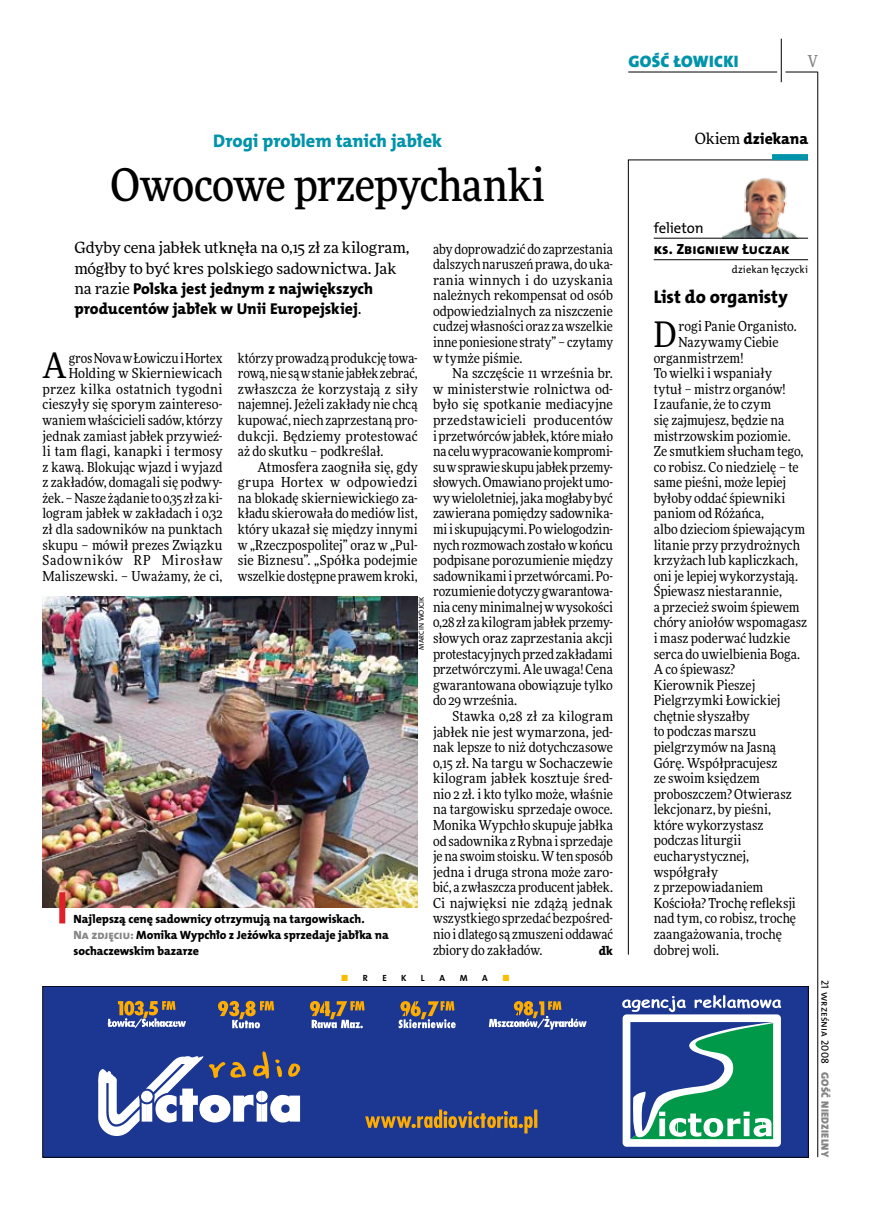
<style>
.page{position:relative;width:872px;height:1221px;background:#fff}
.page>*{position:absolute;margin:0;border:0;box-sizing:border-box;transform-origin:0 0}
.t1{font:500 45px "Freeday Narrow";letter-spacing:-.015em;color:#000}
.t2{font:35.25px "Freeday Narrow News";color:#000}
.t3{font:18.3px "The Mix HP8 Ex Bld";color:#0093aa}
.t4{font:18.3px "The Mix HP8 Ex Bld";color:#000}
.t5{font:16.65px "The Mix HP9 Blk";letter-spacing:.02em;color:#0093aa}
.t6{font:500 16.5px "Freeday Narrow";color:#858486;scale:.9 1}
.t7{font:15.75px/20.4px "The Mix HP8 Ex Bld";letter-spacing:-.005em;color:#000}
.t8{font:15.45px/20.4px "Freeday News";letter-spacing:-.005em;color:#000}
.t9{font:14.85px "The Mix HP8 Ex Bld";color:#000}
.t10{font:14.85px "The Mix HP5 Plain";color:#000}
.t11{font:13.8px/15.6px "Freeday Narrow News";letter-spacing:.005em;color:#000;text-align:justify}
.t12{font:12.45px "The Mix HP8 Ex Bld";color:#000}
.t13{font:12px/15.6px "The Mix HP8 Ex Bld";letter-spacing:-.005em;color:#000}
.t14{font:10.5px "The Mix HP5 Plain";letter-spacing:.015em;color:#000}
.t15{font:10.5px "The Mix HP9 Blk";letter-spacing:.025em;color:#858486}
.t16{font:9px "The Mix HP7 Bld";color:#000}
.t17{font:9px "The Mix HP7 Bld";color:#f9be00}
.t18{font:7.2px "The Mix HP5 Plain";letter-spacing:.015em;color:#000}
.s1{font-family:"Freeday News";font-size:15.45px}
.s2{color:#858486}
.s3{color:#000}
</style>
<div class="page">
<hr style="left:817px;top:72px;width:1px;height:1084px;background:#000">
<hr style="left:781px;top:39px;width:1px;height:43px;background:#000">
<hr style="left:785px;top:72px;width:32px;height:1px;background:#000">
<hr style="left:628px;top:72px;width:149px;height:1px;background:#000">
<svg style="left:628px;top:159px;width:180px;height:795px"></svg>
<div style="left:772px;top:154px;width:36px;height:6px;background:#0093aa"></div>
<img style="left:722px;top:176px;width:86px;height:62px">
<hr style="left:653px;top:238px;width:155px;height:1px;background:#000">
<hr style="left:653px;top:259px;width:155px;height:1px;background:#000">
<div style="left:43px;top:986px;width:765px;height:171px;background:#1c3792"></div>
<div style="left:43px;top:986px;width:765px;height:170px;border:1px solid #000"></div>
<svg style="left:98px;top:1051px;width:202px;height:84px"></svg>
<div style="left:622px;top:1014px;width:159px;height:132px;background:#fff;border-radius:4px"></div>
<svg style="left:630px;top:1022px;width:143px;height:116px;background:#388684"></svg>
<svg style="left:622px;top:995px;width:159px;height:17px"></svg>
<svg style="left:365px;top:1109px;width:172px;height:24px"></svg>
<svg style="left:218px;top:1000px;width:56px;height:28px"></svg>
<svg style="left:310px;top:1001px;width:54px;height:27px"></svg>
<svg style="left:399px;top:1001px;width:57px;height:27px"></svg>
<svg style="left:108px;top:1000px;width:78px;height:28px"></svg>
<svg style="left:489px;top:1001px;width:97px;height:28px"></svg>
<img style="left:43px;top:596px;width:375px;height:311px">
<div style="left:59px;top:892px;width:6px;height:31px;background:#df1f2a"></div>
<p class="t5" style="left:628px;top:50px;width:112px">GOŚĆ ŁOWICKI</p>
<p class="t6" style="left:807px;top:50px;width:13px">V</p>
<h3 class="t3" style="left:213px;top:129px;width:231px">Drogi problem tanich jabłek</h3>
<h1 class="t1" style="left:110px;top:157px;width:436px">Owocowe przepychanki</h1>
<p class="t8" style="left:74px;top:237px;width:337px">Gdyby cena jabłek utknęła na 0,15 zł za kilogram, mógłby to być kres polskiego sadownictwa. Jak</p>
<p class="t7" style="left:74px;top:278px;width:300px"><span class="s1">na razie</span> Polska jest jednym z największych producentów jabłek w Unii Europejskiej<span class="s1">.</span></p>
<p class="t11" style="left:433px;top:241px;width:181px">aby doprowadzić do zaprzestania dalszych naruszeń prawa, douka&shy;rania winnych i do uzyskania należnych rekompensat od osób odpowiedzialnych za niszczenie cudzej własności oraz zawszelkie inne poniesione straty” – czytamy w tymże piśmie.</p>
<p class="t11" style="left:433px;top:365px;width:181px;text-indent:20px">Na szczęście 11 września br. w ministerstwie rolnictwa od&shy;było się spotkanie mediacyjne przedstawicieli producentów iprzetwórców jabłek, które miało na celu wypracowanie kompromi&shy;su wsprawie skupu jabłek przemy&shy;słowych. Omawiano projekt umo&shy;wy wieloletniej, jaka mogłaby być zawierana pomiędzy sadownika&shy;mi iskupującymi. Powielogodzin&shy;nych rozmowach zostało wkońcu podpisane porozumienie między sadownikami iprzetwórcami. Po&shy;rozumienie dotyczy gwarantowa&shy;nia ceny minimalnej wwysokości 0,28 zł zakilogram jabłek przemy&shy;słowych oraz zaprzestania akcji protestacyjnych przed zakładami przetwórczymi. Ale uwaga! Cena gwarantowana obowiązuje tylko do 29 września.</p>
<p class="t11" style="left:433px;top:708px;width:181px;text-indent:20px">Stawka 0,28 zł za kilogram jabłek nie jest wymarzona, jed&shy;nak lepsze to niż dotychczasowe 0,15 zł. Na targu w Sochaczewie kilogram jabłek kosztuje śred&shy;nio 2 zł. i kto tylko może, właśnie na targowisku sprzedaje owoce.<br>Monika Wypchło skupuje jabłka od sadownika zRybna isprzedaje jena swoim stoisku. Wten sposób jedna i druga strona może zaro&shy;bić, a zwłaszcza producent jabłek.<br>Ci najwięksi nie zdążą jednak wszystkiego sprzedać bezpośred&shy;nio i dlatego są zmuszeni oddawać zbiory do zakładów.</p>
<p class="t11" style="left:43px;top:350px;width:181px;text-align:right">gros Nova wŁowiczu iHortex<br>Holding w Skierniewicach przez kilka ostatnich tygodni cieszyły się sporym zaintereso&shy;waniem właścicieli sadów, którzy jednak zamiast jabłek przywieź&shy;li tam flagi, kanapki i termosy z kawą. Blokując wjazd i wyjazd z zakładów, domagali się podwy&shy;żek. – Nasze żądanie to 0,35 zł zaki&shy;logram jabłek w zakładach i 0,32 zł dla sadowników na punktach skupu – mówił prezes Związku<br>Sadowników RP Mirosław<br>Maliszewski. – Uważamy, że ci,</p>
<p class="t11" style="left:238px;top:350px;width:181px">którzy prowadzą produkcję towa&shy;rową, nie sąwstanie jabłek zebrać, zwłaszcza że korzystają z siły najemnej. Jeżeli zakłady nie chcą kupować, niech zaprzestaną pro&shy;dukcji. Będziemy protestować aż do skutku – podkreślał.</p>
<h2 class="t2" style="left:43px;top:344px;width:26px">A</h2>
<p class="t11" style="left:238px;top:459px;width:181px;text-indent:20px">Atmosfera zaogniła się, gdy grupa Hortex w odpowiedzi na blokadę skierniewickiego za&shy;kładu skierowała domediów list, który ukazał się między innymi w „Rzeczpospolitej” oraz w „Pul&shy;sie Biznesu”. „Spółka podejmie wszelkie dostępne prawem kroki,</p>
<p class="t18" style="left:417px;top:649px;width:55px;rotate:-90deg">Marcin Wójcik</p>
<p class="t13" style="left:74px;top:911px;width:317px">Najlepszą cenę sadownicy otrzymują na targowiskach.<br><span class="s2">Na zdjęciu:</span> Monika Wypchło z Jeżówka sprzedaje jabłka na sochaczewskim bazarze</p>
<p class="t12" style="left:598px;top:942px;width:16px">dk</p>
<p class="t17" style="left:341px;top:972px;width:28px">■ <span class="s3">R</span></p>
<p class="t16" style="left:382px;top:972px;width:6px">E</p>
<p class="t16" style="left:401px;top:972px;width:6px">K</p>
<p class="t16" style="left:421px;top:972px;width:5px">L</p>
<p class="t16" style="left:439px;top:972px;width:18px">AMA</p>
<p class="t17" style="left:502px;top:972px;width:9px">■</p>
<p class="t7" style="left:694px;top:129px;width:115px"><span class="s1">Okiem</span> dziekana</p>
<p class="t10" style="left:653px;top:219px;width:52px">felieton</p>
<p class="t9" style="left:653px;top:239px;width:137px">ks. Zbigniew Łuczak</p>
<p class="t14" style="left:731px;top:262px;width:78px">dziekan łęczycki</p>
<h3 class="t4" style="left:653px;top:284px;width:136px">List do organisty</h3>
<h2 class="t2" style="left:653px;top:313px;width:24px">D</h2>
<p class="t11" style="left:678px;top:318px;width:120px">rogi Panie Organisto.</p>
<p class="t11" style="left:678px;top:334px;width:101px">Nazywamy Ciebie</p>
<p class="t11" style="left:653px;top:350px;width:91px">organmistrzem!</p>
<p class="t11" style="left:653px;top:365px;width:120px">To wielki i wspaniały</p>
<p class="t11" style="left:653px;top:381px;width:133px">tytuł – mistrz organów!</p>
<p class="t11" style="left:653px;top:396px;width:119px">I zaufanie, że to czym</p>
<p class="t11" style="left:653px;top:412px;width:132px">się zajmujesz, będzie na</p>
<p class="t11" style="left:653px;top:427px;width:138px">mistrzowskim poziomie.</p>
<p class="t11" style="left:653px;top:443px;width:151px">Ze smutkiem słucham tego,</p>
<p class="t11" style="left:653px;top:459px;width:146px">co robisz. Co niedzielę – te</p>
<p class="t11" style="left:653px;top:474px;width:134px">same pieśni, może lepiej</p>
<p class="t11" style="left:653px;top:490px;width:133px">byłoby oddać śpiewniki</p>
<p class="t11" style="left:653px;top:505px;width:112px">paniom od Różańca,</p>
<p class="t11" style="left:653px;top:521px;width:153px">albo dzieciom śpiewającym</p>
<p class="t11" style="left:653px;top:536px;width:148px">litanie przy przydrożnych</p>
<p class="t11" style="left:653px;top:552px;width:146px">krzyżach lub kapliczkach,</p>
<p class="t11" style="left:653px;top:568px;width:146px">oni je lepiej wykorzystają.</p>
<p class="t11" style="left:653px;top:583px;width:130px">Śpiewasz niestarannie,</p>
<p class="t11" style="left:653px;top:599px;width:147px">a przecież swoim śpiewem</p>
<p class="t11" style="left:653px;top:614px;width:155px">chóry aniołów wspomagasz</p>
<p class="t11" style="left:653px;top:630px;width:138px">i masz poderwać ludzkie</p>
<p class="t11" style="left:653px;top:645px;width:148px">serca do uwielbienia Boga.</p>
<p class="t11" style="left:653px;top:661px;width:83px">A co śpiewasz?</p>
<p class="t11" style="left:653px;top:676px;width:103px">Kierownik Pieszej</p>
<p class="t11" style="left:653px;top:692px;width:128px">Pielgrzymki Łowickiej</p>
<p class="t11" style="left:653px;top:708px;width:98px">chętnie słyszałby</p>
<p class="t11" style="left:653px;top:723px;width:104px">to podczas marszu</p>
<p class="t11" style="left:653px;top:739px;width:124px">pielgrzymów na Jasną</p>
<p class="t11" style="left:653px;top:754px;width:125px">Górę. Współpracujesz</p>
<p class="t11" style="left:653px;top:770px;width:108px">ze swoim księdzem</p>
<p class="t11" style="left:653px;top:785px;width:139px">proboszczem? Otwierasz</p>
<p class="t11" style="left:653px;top:801px;width:119px">lekcjonarz, by pieśni,</p>
<p class="t11" style="left:653px;top:817px;width:111px">które wykorzystasz</p>
<p class="t11" style="left:653px;top:832px;width:89px">podczas liturgii</p>
<p class="t11" style="left:653px;top:848px;width:97px">eucharystycznej,</p>
<p class="t11" style="left:653px;top:863px;width:66px">współgrały</p>
<p class="t11" style="left:653px;top:879px;width:111px">z przepowiadaniem</p>
<p class="t11" style="left:653px;top:894px;width:144px">Kościoła? Trochę refleksji</p>
<p class="t11" style="left:653px;top:910px;width:144px">nad tym, co robisz, trochę</p>
<p class="t11" style="left:653px;top:926px;width:130px">zaangażowania, trochę</p>
<p class="t11" style="left:653px;top:941px;width:67px">dobrej woli.</p>
<p class="t14" style="left:832px;top:979px;width:85px;rotate:90deg">21 września 2008</p>
<p class="t15" style="left:832px;top:1071px;width:87px;rotate:90deg">GOŚĆ NIEDZIELNY</p>
</div>
